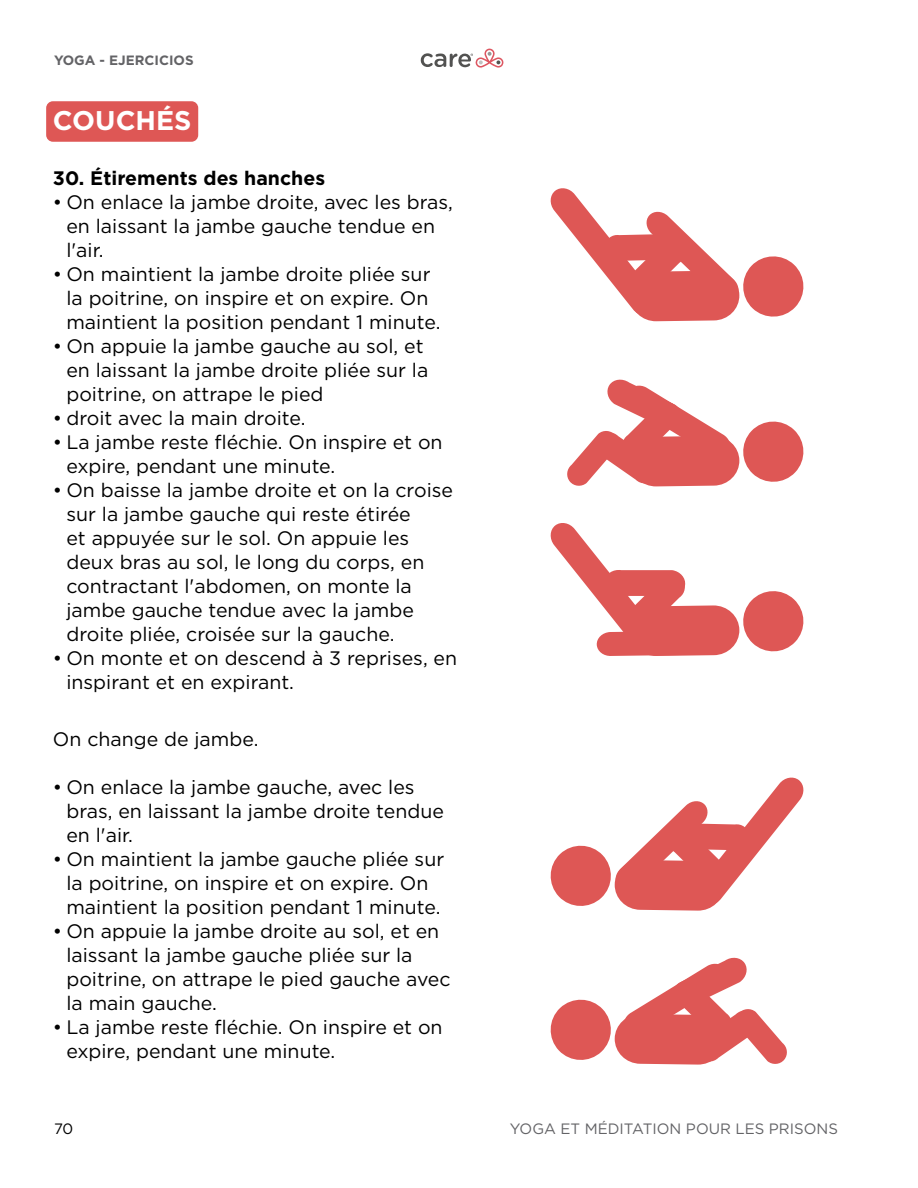
<style>
.page{position:relative;width:918px;height:1188px;background:#fff}
.page>*{position:absolute;margin:0;border:0;box-sizing:border-box;transform-origin:0 0}
.t1{font:700 27px "Gotham";color:#fff}
.t2{font:19.5px/24px "Gotham";color:#000}
.t3{font:700 19.5px "Gotham";color:#000}
.t4{font:15px "Gotham";color:#636366}
.t5{font:15px "Gotham";color:#000}
.t6{font:700 13.5px "Gotham";color:#636366}
</style>
<div class="page">
<svg style="left:420px;top:49px;width:83px;height:19px"></svg>
<svg style="left:550px;top:188px;width:254px;height:133px"></svg>
<svg style="left:550px;top:523px;width:254px;height:133px"></svg>
<svg style="left:567px;top:379px;width:237px;height:108px"></svg>
<svg style="left:550px;top:777px;width:254px;height:134px"></svg>
<svg style="left:550px;top:957px;width:237px;height:108px"></svg>
<div style="left:46px;top:101px;width:152px;height:41px;background:#de5755;border-radius:7px"></div>
<p class="t6" style="left:54px;top:51px;width:141px">YOGA - EJERCICIOS</p>
<h1 class="t1" style="left:53px;top:102px;width:140px">COUCHÉS</h1>
<p class="t3" style="left:53px;top:166px;width:274px">30. Étirements des hanches</p>
<p class="t2" style="left:66px;top:190px;width:388px;text-indent:-13px">• On enlace la jambe droite, avec les bras, en laissant la jambe gauche tendue en l'air.</p>
<p class="t2" style="left:66px;top:262px;width:376px;text-indent:-13px">• On maintient la jambe droite pliée sur la poitrine, on inspire et on expire. On maintient la position pendant 1 minute.</p>
<p class="t2" style="left:66px;top:334px;width:363px;text-indent:-13px">• On appuie la jambe gauche au sol, et en laissant la jambe droite pliée sur la poitrine, on attrape le pied</p>
<p class="t2" style="left:53px;top:406px;width:254px">• droit avec la main droite.</p>
<p class="t2" style="left:66px;top:430px;width:378px;text-indent:-13px">• La jambe reste fléchie. On inspire et on expire, pendant une minute.</p>
<p class="t2" style="left:66px;top:478px;width:388px;text-indent:-13px">• On baisse la jambe droite et on la croise sur la jambe gauche qui reste étirée<br>et appuyée sur le sol. On appuie les deux bras au sol, le long du corps, en contractant l'abdomen, on monte la jambe gauche tendue avec la jambe droite pliée, croisée sur la gauche.</p>
<p class="t2" style="left:66px;top:646px;width:392px;text-indent:-13px">• On monte et on descend à 3 reprises, en inspirant et en expirant.</p>
<p class="t2" style="left:53px;top:727px;width:207px">On change de jambe.</p>
<p class="t2" style="left:66px;top:775px;width:379px;text-indent:-13px">• On enlace la jambe gauche, avec les bras, en laissant la jambe droite tendue en l'air.</p>
<p class="t2" style="left:53px;top:847px;width:393px;text-align:center">• On maintient la jambe gauche pliée sur la poitrine, on inspire et on expire. On maintient la position pendant 1 minute.</p>
<p class="t2" style="left:66px;top:919px;width:386px;text-indent:-13px">• On appuie la jambe droite au sol, et en laissant la jambe gauche pliée sur la poitrine, on attrape le pied gauche avec la main gauche.</p>
<p class="t2" style="left:66px;top:1015px;width:378px;text-indent:-13px">• La jambe reste fléchie. On inspire et on expire, pendant une minute.</p>
<p class="t5" style="left:54px;top:1119px;width:21px">70</p>
<p class="t4" style="left:510px;top:1119px;width:330px">YOGA ET MÉDITATION POUR LES PRISONS</p>
</div>
